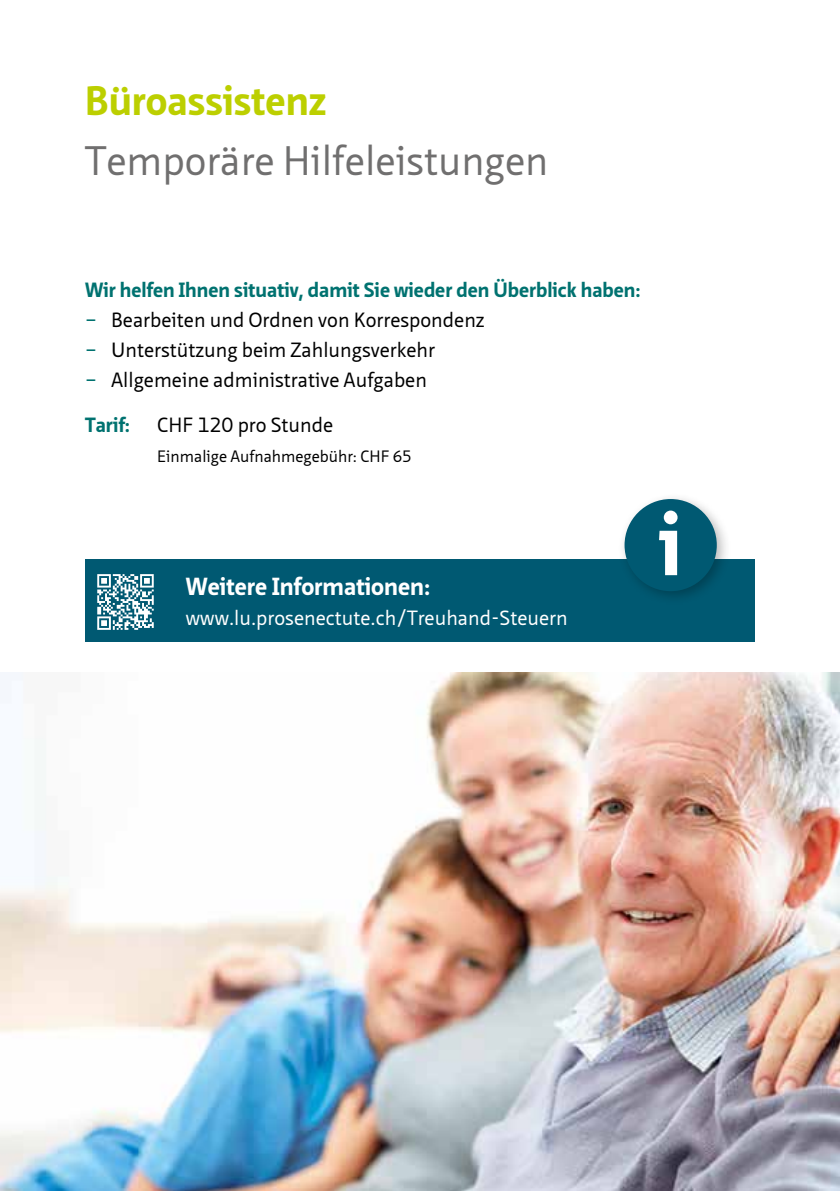
<style>
.page{position:relative;width:840px;height:1191px;background:#fff}
.page>*{position:absolute;margin:0;border:0;box-sizing:border-box;transform-origin:0 0}
.t1{font:700 86px "Neue Sans Pro";color:#fff}
.t2{font:40px "Neue Sans Pro";color:#706f6f}
.t3{font:700 40px "Neue Sans Pro";color:#bccf00}
.t4{font:700 24px "Neue Sans Pro";color:#fff}
.t5{font:20px "Neue Sans Pro";color:#000}
.t6{font:700 20px "Neue Sans Pro";color:#007270}
.t7{font:20px "Neue Sans Pro";color:#fff}
.t8{font:16px "Neue Sans Pro";color:#000}
.s1{color:#007270}
</style>
<div class="page">
<img style="left:0;top:672px;width:839px;height:519px">
<div style="left:85px;top:559px;width:669px;height:83px;background:#005972"></div>
<div style="left:617px;top:492px;width:114px;height:114px;background:#000;opacity:.27"></div>
<div style="left:624px;top:499px;width:92px;height:92px;background:#005972;border-radius:50%"></div>
<img style="left:97px;top:574px;width:57px;height:56px">
<h2 class="t3" style="left:85px;top:75px;width:243px">Büroassistenz</h2>
<h2 class="t2" style="left:85px;top:135px;width:464px">Temporäre Hilfeleistungen</h2>
<p class="t6" style="left:85px;top:277px;width:556px">Wir helfen Ihnen situativ, damit Sie wieder den Überblick haben:</p>
<p class="t5" style="left:85px;top:307px;width:401px"><span class="s1">–</span> Bearbeiten und Ordnen von Korrespondenz</p>
<p class="t5" style="left:85px;top:337px;width:351px"><span class="s1">–</span> Unterstützung beim Zahlungsverkehr</p>
<p class="t5" style="left:85px;top:367px;width:343px"><span class="s1">–</span> Allgemeine administrative Aufgaben</p>
<p class="t6" style="left:85px;top:412px;width:46px">Tarif:</p>
<p class="t5" style="left:157px;top:412px;width:177px">CHF 120 pro Stunde</p>
<p class="t8" style="left:157px;top:446px;width:256px">Einmalige Aufnahmegebühr: CHF 65</p>
<p class="t4" style="left:186px;top:570px;width:246px">Weitere Informationen:</p>
<p class="t7" style="left:186px;top:604px;width:383px">www.lu.prosenectute.ch/Treuhand-Steuern</p>
<h1 class="t1" style="left:658px;top:488px;width:25px">i</h1>
</div>
